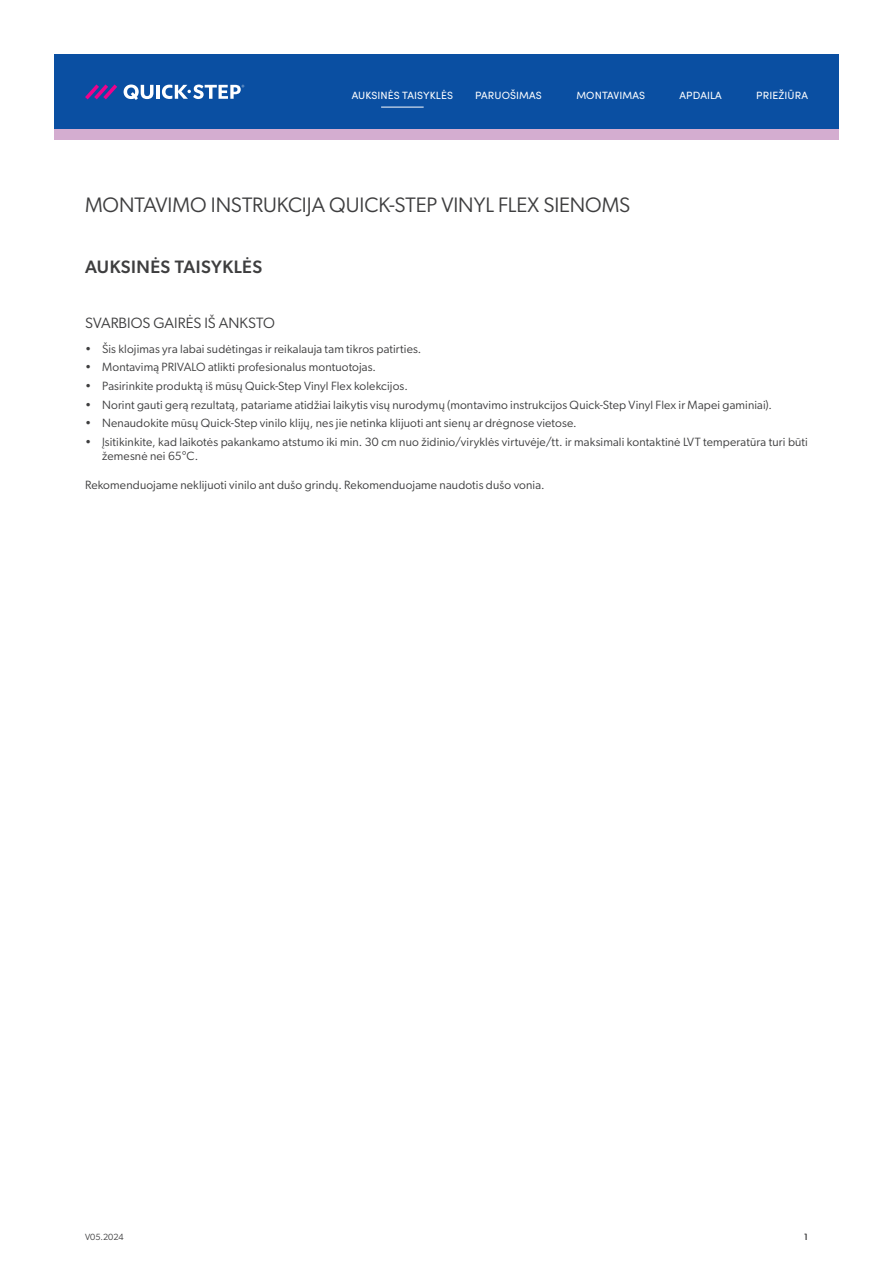
<style>
.page{position:relative;width:893px;height:1263px;background:#fff}
.page>*{position:absolute;margin:0;border:0;box-sizing:border-box;transform-origin:0 0}
.Titel{font:21px "Gibson";letter-spacing:-.005em;color:#3e3e3f}
.Steps{font:500 18px "Gibson";letter-spacing:.025em;color:#3e3e3f}
.Sub_titel{font:15px "Gibson";letter-spacing:.005em;color:#3e3e3f}
.Body{font:12px/14.4px "Gibson";letter-spacing:.01em;color:#3e3e3f}
.t1{font:10.5px "Sofia Pro";letter-spacing:.01em;color:#fff}
.t2{font:9px "Gibson";color:#3e3e3f}
</style>
<div class="page">
<div style="left:54px;top:54px;width:785px;height:75px;background:#0a4fa2"></div>
<div style="left:54px;top:129px;width:785px;height:11px;background:#d4add0"></div>
<svg style="left:85px;top:84px;width:32px;height:15px"></svg>
<svg style="left:124px;top:85px;width:29px;height:15px"></svg>
<hr style="left:156px;top:85px;width:4px;height:14px;background:#fff">
<svg style="left:162px;top:85px;width:82px;height:14px"></svg>
<hr style="left:381px;top:107px;width:43px;height:1px;background:#fff">
<p class="t1" style="left:352px;top:87px;width:103px">AUKSINĖS TAISYKLĖS</p>
<p class="t1" style="left:475px;top:87px;width:68px">PARUOŠIMAS</p>
<p class="t1" style="left:576px;top:87px;width:70px">MONTAVIMAS</p>
<p class="t1" style="left:679px;top:87px;width:44px">APDAILA</p>
<p class="t1" style="left:756px;top:87px;width:53px">PRIEŽIŪRA</p>
<p class="Titel" style="left:85px;top:193px;width:547px">MONTAVIMO INSTRUKCIJA QUICK-STEP VINYL FLEX SIENOMS</p>
<p class="Steps" style="left:85px;top:256px;width:179px">AUKSINĖS TAISYKLĖS</p>
<p class="Sub_titel" style="left:85px;top:314px;width:191px">SVARBIOS GAIRĖS IŠ ANKSTO</p>
<p class="Body" style="left:85px;top:341px;width:338px">• Šis klojimas yra labai sudėtingas ir reikalauja tam tikros patirties.</p>
<p class="Body" style="left:85px;top:360px;width:293px">• Montavimą PRIVALO atlikti profesionalus montuotojas.</p>
<p class="Body" style="left:85px;top:379px;width:324px">• Pasirinkite produktą iš mūsų Quick-Step Vinyl Flex kolekcijos.</p>
<p class="Body" style="left:85px;top:397px;width:688px">• Norint gauti gerą rezultatą, patariame atidžiai laikytis visų nurodymų (montavimo instrukcijos Quick-Step Vinyl Flex ir Mapei gaminiai).</p>
<p class="Body" style="left:85px;top:416px;width:493px">• Nenaudokite mūsų Quick-Step vinilo klijų, nes jie netinka klijuoti ant sienų ar drėgnose vietose.</p>
<p class="Body" style="left:102px;top:435px;width:707px;text-indent:-17px">• Įsitikinkite, kad laikotės pakankamo atstumo iki min. 30 cm nuo židinio/viryklės virtuvėje/tt. ir maksimali kontaktinė LVT temperatūra turi būti žemesnė nei 65°C.</p>
<p class="Body" style="left:85px;top:478px;width:461px">Rekomenduojame neklijuoti vinilo ant dušo grindų. Rekomenduojame naudotis dušo vonia.</p>
<p class="t2" style="left:85px;top:1231px;width:40px">V05.2024</p>
<p class="t2" style="left:804px;top:1231px;width:5px">1</p>
</div>
